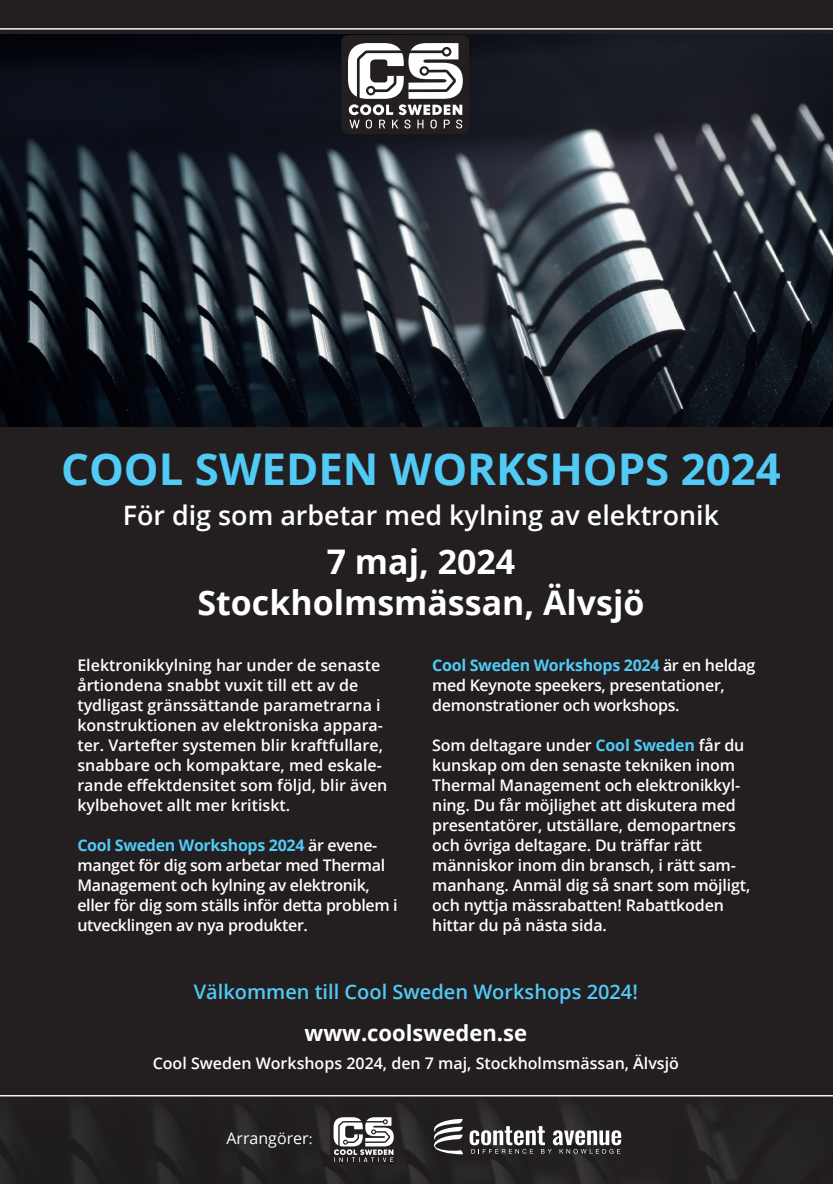
<style>
.page{position:relative;width:833px;height:1184px;background:#fff}
.page>*{position:absolute;margin:0;border:0;box-sizing:border-box;transform-origin:0 0}
.t1{font:700 43.8px "Open Sans";color:#51caf5}
.t2{font:700 33.8px/40.6px "Open Sans";color:#fff;text-align:center}
.t3{font:600 26.8px "Open Sans";color:#fff}
.t4{font:700 22px "Open Sans";color:#fff}
.t5{font:600 20px "Open Sans";color:#51caf5}
.t6{font:600 16px/20px "Open Sans";letter-spacing:-.01em;color:#fff}
.t7{font:16px "Open Sans";color:#fff}
.s1{font-weight:700;color:#51caf5}
.s2{font-size:14.2px}
</style>
<div class="page">
<div style="left:0;top:0;width:832px;height:1184px;background:#231f20"></div>
<hr style="left:0;top:28px;width:832px;height:2px;background:#fff">
<img style="left:0;top:1096px;width:832px;height:88px">
<img style="left:0;top:35px;width:832px;height:391px">
<div style="left:330px;top:1113px;width:67px;height:52px;background:#231f20;border-radius:3px"></div>
<svg style="left:333px;top:1117px;width:60px;height:45px"></svg>
<svg style="left:434px;top:1119px;width:29px;height:35px"></svg>
<svg style="left:469px;top:1126px;width:152px;height:28px"></svg>
<hr style="left:0;top:1095px;width:832px;height:1px;background:#fff">
<div style="left:341px;top:35px;width:128px;height:99px;background:#231f20;border-radius:7px"></div>
<svg style="left:348px;top:43px;width:114px;height:85px"></svg>
<h1 class="t1" style="left:61px;top:451px;width:721px">COOL SWEDEN WORKSHOPS 2024</h1>
<h3 class="t3" style="left:123px;top:503px;width:597px">För dig som arbetar med kylning av elektronik</h3>
<h2 class="t2" style="left:197px;top:545px;width:448px">7 maj, 2024<br>Stockholmsmässan, Älvsjö</h2>
<p class="t6" style="left:77px;top:656px;width:311px">Elektronikkylning har under de senaste årtiondena snabbt vuxit till ett av de tydligast gränssättande parametrarna i konstruktionen av elektroniska appara&shy;ter. Vartefter systemen blir kraftfullare, snabbare och kompaktare, med eskale&shy;rande effektdensitet som följd, blir även kylbehovet allt mer kritiskt.</p>
<p class="t6" style="left:77px;top:835px;width:322px"><span class="s1">Cool Sweden Workshops 2024</span> är evene&shy;manget för dig som arbetar med Thermal Management och kylning av elektronik, eller för dig som ställs inför detta problem i utvecklingen av nya produkter.</p>
<p class="t6" style="left:432px;top:655px;width:324px"><span class="s1">Cool Sweden Workshops 2024</span> är en heldag med Keynote speekers, presentationer, demonstrationer och workshops.</p>
<p class="t6" style="left:432px;top:736px;width:319px">Som deltagare under <span class="s1">Cool Sweden</span> får du kunskap om den senaste tekniken inom Thermal Management och elektronikkyl&shy;ning. Du får möjlighet att diskutera med presentatörer, utställare, demopartners och övriga deltagare. Du träffar rätt människor inom din bransch, i rätt sam&shy;manhang. Anmäl dig så snart som möjligt, och nyttja mässrabatten! Rabattkoden hittar du på nästa sida.</p>
<p class="t5" style="left:194px;top:977px;width:445px">Välkommen till Cool Sweden Workshops 2024!</p>
<h3 class="t4" style="left:304px;top:1024px;width:224px">www.coolsweden.se</h3>
<p class="t6" style="left:153px;top:1052px;width:527px">Cool Sweden Workshops 2024, den 7 maj, Stockholmsmässan, Älvsjö</p>
<p class="t7" style="left:226px;top:1131px;width:88px">Arrangörer<span class="s2">:</span></p>
</div>
